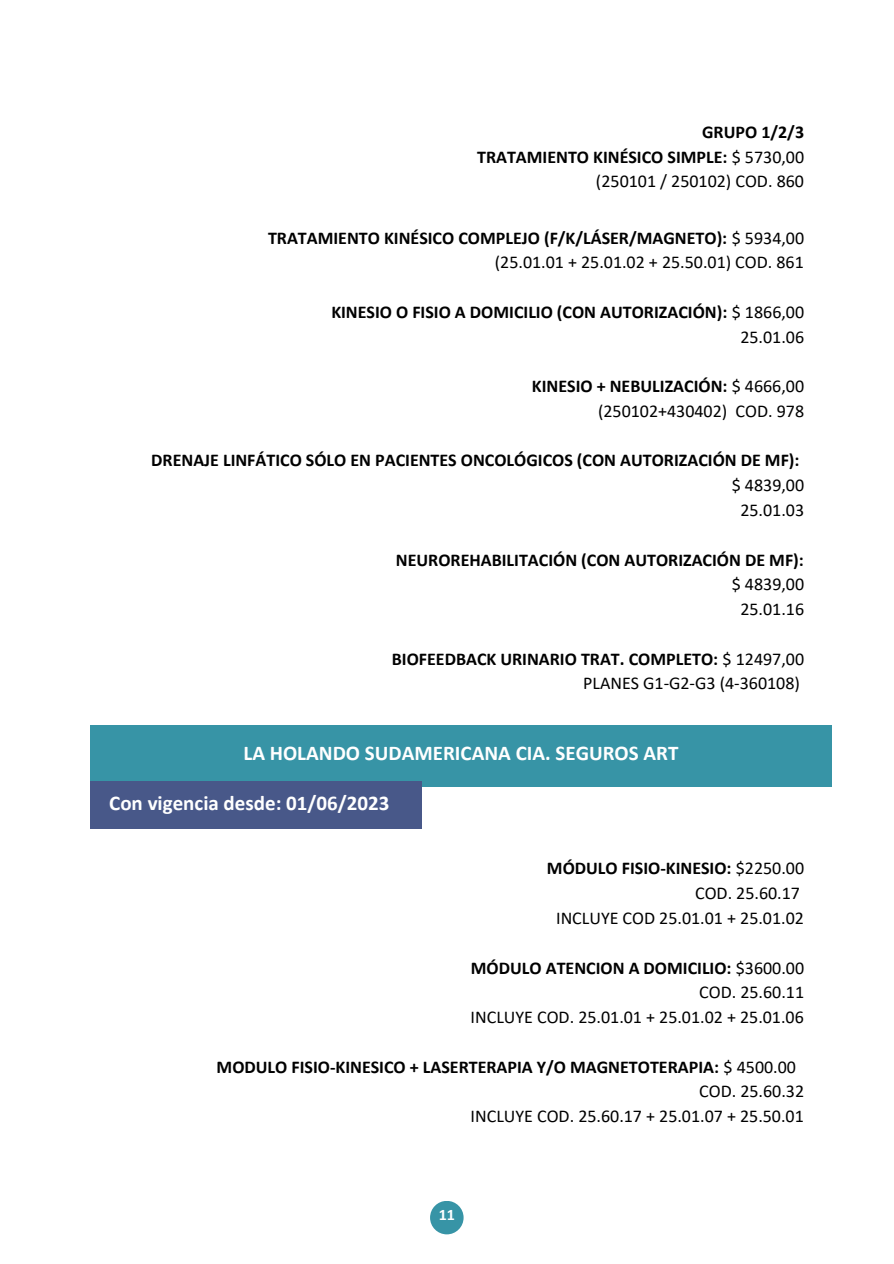
<style>
.page{position:relative;width:894px;height:1264px;background:#fff}
.page>*{position:absolute;margin:0;border:0;box-sizing:border-box;transform-origin:0 0}
.t1{font:700 21px "Calibri";color:#fff}
.t2{font:700 18px/24.8px "Calibri";color:#000;text-align:right}
.t3{font:18px/24.8px "Calibri";color:#000;text-align:right}
.t4{font:700 16.05px "Calibri";color:#fff}
.s1{font-weight:400}
.s2{font-weight:700}
</style>
<div class="page">
<div style="left:430px;top:1200px;width:33px;height:34px;background:#3794a6;border-radius:50%"></div>
<div style="left:90px;top:725px;width:741px;height:61px;background:#3794a6"></div>
<div style="left:90px;top:781px;width:331px;height:48px;background:#485889"></div>
<p class="t2" style="left:477px;top:121px;width:328px">GRUPO 1/2/3<br>TRATAMIENTO KINÉSICO SIMPLE: <span class="s1">$ 5730,00 (250101 / 250102) COD. 860</span></p>
<p class="t2" style="left:268px;top:227px;width:537px">TRATAMIENTO KINÉSICO COMPLEJO (F/K/LÁSER/MAGNETO): <span class="s1">$ 5934,00 (25.01.01 + 25.01.02 + 25.50.01) COD. 861</span></p>
<p class="t2" style="left:331px;top:301px;width:474px">KINESIO O FISIO A DOMICILIO (CON AUTORIZACIÓN): <span class="s1">$ 1866,00<br>25.01.06</span></p>
<p class="t3" style="left:532px;top:375px;width:274px"><span class="s2">KINESIO + NEBULIZACIÓN:</span> $ 4666,00 (250102+430402) COD. 978</p>
<p class="t2" style="left:151px;top:449px;width:649px">DRENAJE LINFÁTICO SÓLO EN PACIENTES ONCOLÓGICOS (CON AUTORIZACIÓN DE MF):</p>
<p class="t3" style="left:731px;top:474px;width:74px;text-align:center">$ 4839,00<br>25.01.03</p>
<p class="t2" style="left:396px;top:548px;width:409px">NEUROREHABILITACIÓN (CON AUTORIZACIÓN DE MF):</p>
<p class="t3" style="left:731px;top:573px;width:74px;text-align:center">$ 4839,00<br>25.01.16</p>
<p class="t2" style="left:391px;top:647px;width:413px">BIOFEEDBACK URINARIO TRAT. COMPLETO: <span class="s1">$ 12497,00<br>PLANES G1-G2-G3 (4-360108)</span></p>
<p class="t1" style="left:243px;top:744px;width:436px">LA HOLANDO SUDAMERICANA CIA. SEGUROS ART</p>
<p class="t1" style="left:109px;top:794px;width:281px">Con vigencia desde: 01/06/2023</p>
<p class="t3" style="left:546px;top:857px;width:258px"><span class="s2">MÓDULO FISIO-KINESIO:</span> $2250.00<br>COD. 25.60.17<br>INCLUYE COD 25.01.01 + 25.01.02</p>
<p class="t3" style="left:470px;top:956px;width:335px"><span class="s2">MÓDULO ATENCION A DOMICILIO:</span> $3600.00<br>COD. 25.60.11<br>INCLUYE COD. 25.01.01 + 25.01.02 + 25.01.06</p>
<p class="t2" style="left:216px;top:1055px;width:580px">MODULO FISIO-KINESICO + LASERTERAPIA Y/O MAGNETOTERAPIA: <span class="s1">$ 4500.00</span></p>
<p class="t3" style="left:699px;top:1080px;width:106px">COD. 25.60.32</p>
<p class="t3" style="left:470px;top:1105px;width:334px">INCLUYE COD. 25.60.17 + 25.01.07 + 25.50.01</p>
<p class="t4" style="left:438px;top:1208px;width:18px">11</p>
</div>
